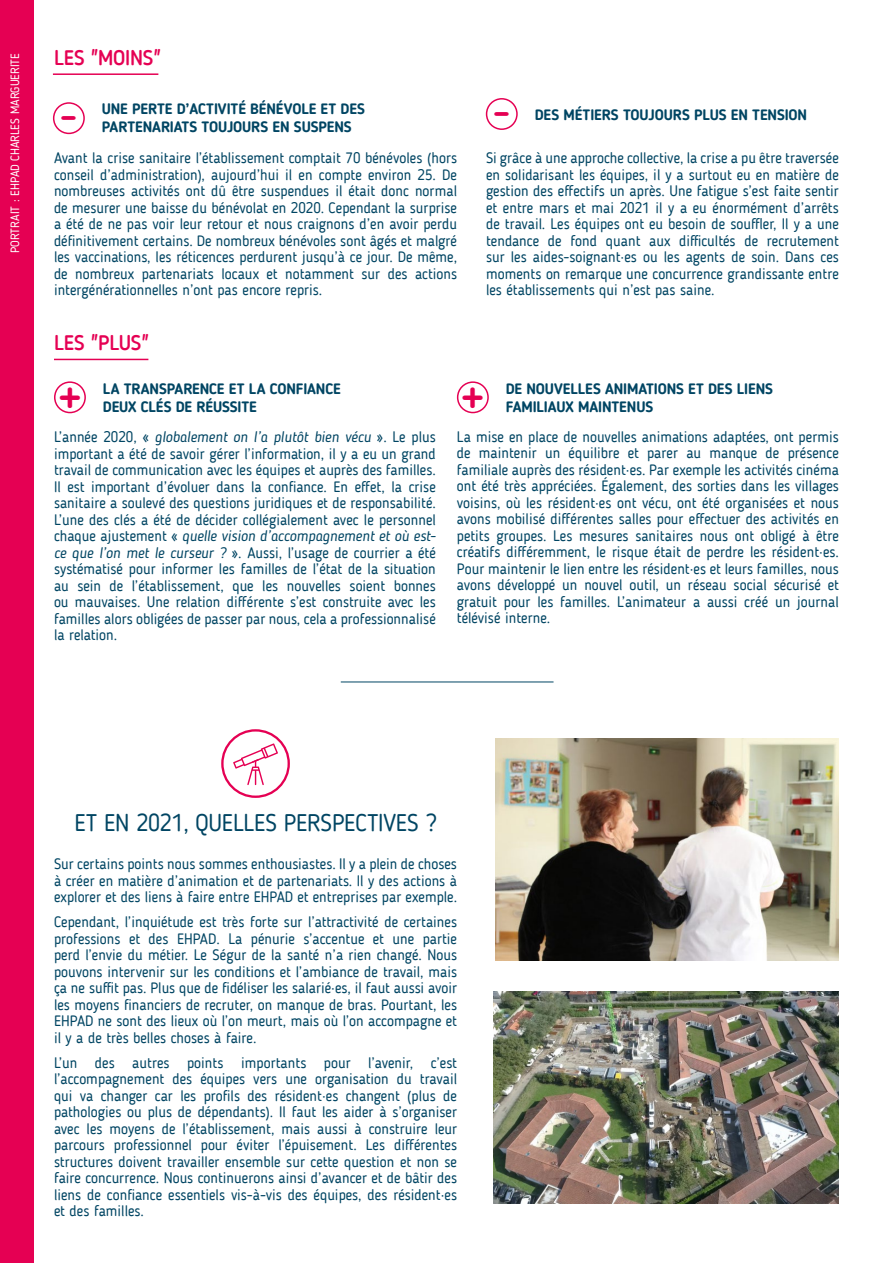
<style>
.page{position:relative;width:893px;height:1263px;background:#fff}
.page>*{position:absolute;margin:0;border:0;box-sizing:border-box;transform-origin:0 0}
.t1{font:500 40.5px "Blogger Sans";color:#e50053}
.t2{font:24px "Blogger Sans";letter-spacing:-.01em;color:#004563}
.t3{font:500 21px "Blogger Sans";letter-spacing:-.01em;color:#e50053}
.t4{font:15px/16.5px "Blogger Sans";color:#004563;text-align:justify}
.t5{font:700 15px "Blogger Sans";letter-spacing:-.01em;color:#004563}
.t6{font:12px "Blogger Sans";letter-spacing:-.005em;color:#fff}
.s1{font-style:italic}
</style>
<div class="page">
<svg style="left:222px;top:730px;width:67px;height:67px"></svg>
<div style="left:221px;top:729px;width:69px;height:69px;border:2px solid #e50053;border-radius:50%"></div>
<svg style="left:233px;top:743px;width:45px;height:42px"></svg>
<div style="left:0;top:0;width:34px;height:1263px;background:#e50053"></div>
<hr style="left:53px;top:73px;width:105px;height:2px;background:#e50053">
<hr style="left:54px;top:359px;width:94px;height:1px;background:#e50053">
<hr style="left:341px;top:682px;width:213px;height:1px;background:#004563">
<div style="left:54px;top:381px;width:32px;height:32px;border:2px solid #e50053;border-radius:50%"></div>
<div style="left:457px;top:381px;width:32px;height:32px;border:2px solid #e50053;border-radius:50%"></div>
<div style="left:53px;top:102px;width:32px;height:32px;border:2px solid #e50053;border-radius:50%"></div>
<div style="left:486px;top:98px;width:32px;height:32px;border:2px solid #e50053;border-radius:50%"></div>
<img style="left:493px;top:991px;width:346px;height:212px">
<img style="left:495px;top:738px;width:344px;height:222px">
<p class="t6" style="left:9px;top:253px;width:202px;rotate:-90deg">PORTRAIT : EHPAD CHARLES MARGUERITE</p>
<h3 class="t3" style="left:54px;top:48px;width:108px">LES "MOINS"</h3>
<h1 class="t1" style="left:60px;top:96px;width:18px">-</h1>
<p class="t5" style="left:102px;top:101px;width:265px">UNE PERTE D’ACTIVITÉ BÉNÉVOLE ET DES</p>
<p class="t5" style="left:102px;top:119px;width:251px">PARTENARIATS TOUJOURS EN SUSPENS</p>
<p class="t4" style="left:54px;top:150px;width:405px">Avant la crise sanitaire l’établissement comptait 70 bénévoles (hors conseil d’administration), aujourd’hui il en compte environ 25. De nombreuses activités ont dû être suspendues il était donc normal de mesurer une baisse du bénévolat en 2020. Cependant la surprise a été de ne pas voir leur retour et nous craignons d’en avoir perdu définitivement certains. De nombreux bénévoles sont âgés et malgré les vaccinations, les réticences perdurent jusqu’à ce jour. De même, de nombreux partenariats locaux et notamment sur des actions intergénérationnelles n’ont pas encore repris.</p>
<h3 class="t3" style="left:54px;top:332px;width:97px">LES "PLUS"</h3>
<h1 class="t1" style="left:493px;top:92px;width:18px">-</h1>
<p class="t5" style="left:535px;top:108px;width:274px">DES MÉTIERS TOUJOURS PLUS EN TENSION</p>
<p class="t4" style="left:486px;top:150px;width:354px">Si grâce à une approche collective, la crise a pu être traversée en solidarisant les équipes, il y a surtout eu en matière de gestion des effectifs un après. Une fatigue s’est faite sentir et entre mars et mai 2021 il y a eu énormément d’arrêts de travail. Les équipes ont eu besoin de souffler, Il y a une tendance de fond quant aux difficultés de recrutement sur les aides-soignant·es ou les agents de soin. Dans ces moments on remarque une concurrence grandissante entre les établissements qui n’est pas saine.</p>
<p class="t5" style="left:103px;top:381px;width:239px">LA TRANSPARENCE ET LA CONFIANCE</p>
<h1 class="t1" style="left:59px;top:378px;width:23px">+</h1>
<p class="t5" style="left:103px;top:399px;width:156px">DEUX CLÉS DE RÉUSSITE</p>
<h1 class="t1" style="left:462px;top:378px;width:23px">+</h1>
<p class="t5" style="left:506px;top:381px;width:269px">DE NOUVELLES ANIMATIONS ET DES LIENS</p>
<p class="t5" style="left:506px;top:399px;width:149px">FAMILIAUX MAINTENUS</p>
<p class="t4" style="left:54px;top:430px;width:383px">L’année 2020, « <span class="s1">globalement on l’a plutôt bien vécu</span> ». Le plus important a été de savoir gérer l’information, il y a eu un grand travail de communication avec les équipes et auprès des familles.<br>Il est important d’évoluer dans la confiance. En effet, la crise sanitaire a soulevé des questions juridiques et de responsabilité.<br>L’une des clés a été de décider collégialement avec le personnel chaque ajustement « <span class="s1">quelle vision d’accompagnement et où est&shy;ce que l’on met le curseur ?</span> ». Aussi, l’usage de courrier a été systématisé pour informer les familles de l’état de la situation au sein de l’établissement, que les nouvelles soient bonnes ou mauvaises. Une relation différente s’est construite avec les familles alors obligées de passer par nous, cela a professionnalisé la relation.</p>
<p class="t4" style="left:457px;top:429px;width:384px">La mise en place de nouvelles animations adaptées, ont permis de maintenir un équilibre et parer au manque de présence familiale auprès des résident·es. Par exemple les activités cinéma ont été très appréciées. Également, des sorties dans les villages voisins, où les résident·es ont vécu, ont été organisées et nous avons mobilisé différentes salles pour effectuer des activités en petits groupes. Les mesures sanitaires nous ont obligé à être créatifs différemment, le risque était de perdre les résident·es.<br>Pour maintenir le lien entre les résident·es et leurs familles, nous avons développé un nouvel outil, un réseau social sécurisé et gratuit pour les familles. L’animateur a aussi créé un journal télévisé interne.</p>
<h2 class="t2" style="left:74px;top:810px;width:364px">ET EN 2021, QUELLES PERSPECTIVES ?</h2>
<p class="t4" style="left:54px;top:856px;width:405px">Sur certains points nous sommes enthousiastes. Il y a plein de choses à créer en matière d’animation et de partenariats. Il y des actions à explorer et des liens à faire entre EHPAD et entreprises par exemple.</p>
<p class="t4" style="left:54px;top:914px;width:405px">Cependant, l’inquiétude est très forte sur l’attractivité de certaines professions et des EHPAD. La pénurie s’accentue et une partie perd l’envie du métier. Le Ségur de la santé n’a rien changé. Nous pouvons intervenir sur les conditions et l’ambiance de travail, mais ça ne suffit pas. Plus que de fidéliser les salarié·es, il faut aussi avoir les moyens financiers de recruter, on manque de bras. Pourtant, les EHPAD ne sont des lieux où l’on meurt, mais où l’on accompagne et il y a de très belles choses à faire.</p>
<p class="t4" style="left:54px;top:1055px;width:405px">L’un des autres points importants pour l’avenir, c’est l’accompagnement des équipes vers une organisation du travail qui va changer car les profils des résident·es changent (plus de pathologies ou plus de dépendants). Il faut les aider à s’organiser avec les moyens de l’établissement, mais aussi à construire leur parcours professionnel pour éviter l’épuisement. Les différentes structures doivent travailler ensemble sur cette question et non se faire concurrence. Nous continuerons ainsi d’avancer et de bâtir des liens de confiance essentiels vis-à-vis des équipes, des résident·es et des familles.</p>
</div>
